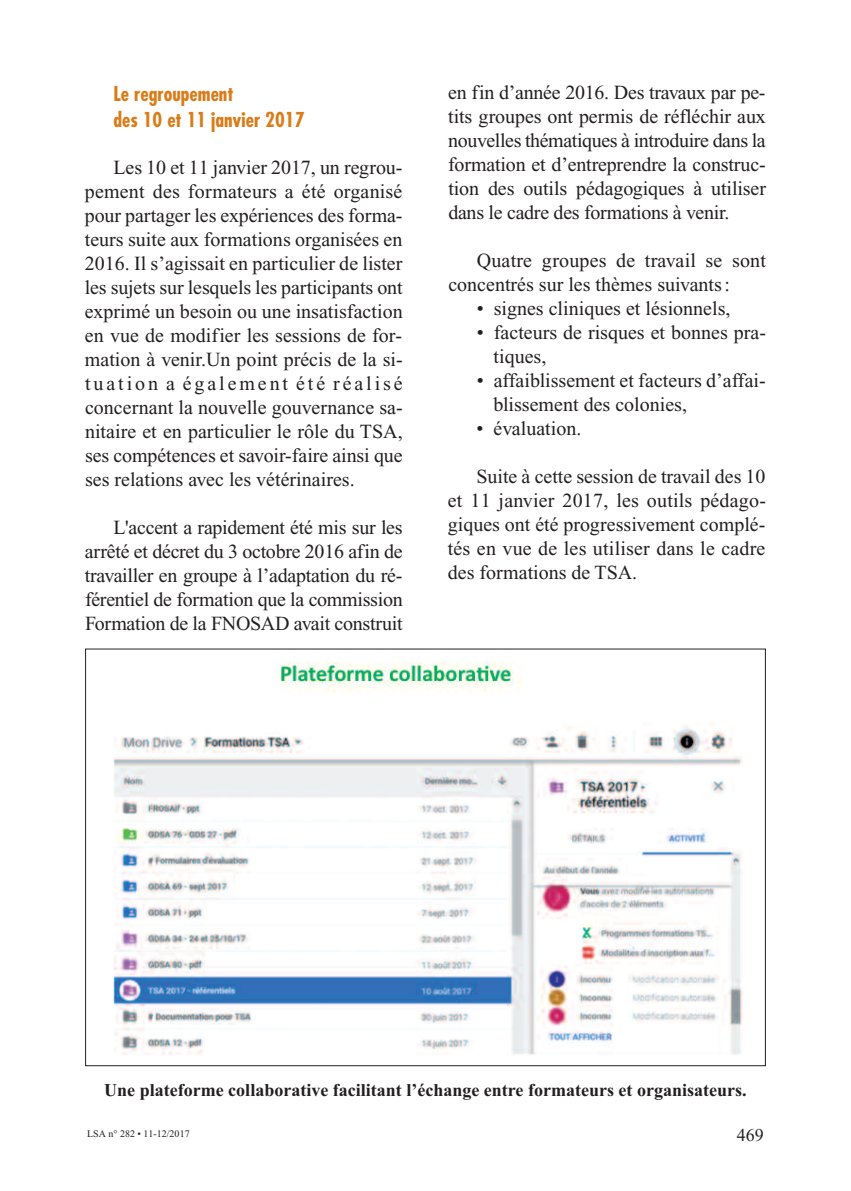
<style>
.page{position:relative;width:851px;height:1191px;background:#fff}
.page>*{position:absolute;margin:0;border:0;box-sizing:border-box;transform-origin:0 0}
.t1{font:20px/24px "Times New Roman";color:#231f20;text-align:justify}
.t2{font:700 condensed 20px/25.4px "Futura";color:#da7c19}
.t3{font:700 18px "Times New Roman";color:#231f20}
.t4{font:18px "Times New Roman";color:#231f20}
.t5{font:10px "Times New Roman";color:#231f20}
</style>
<div class="page">
<img style="left:113px;top:661px;width:630px;height:394px">
<p class="t2" style="left:113px;top:83px;width:192px">Le regroupement<br>des 10 et 11 janvier 2017</p>
<p class="t1" style="left:85px;top:157px;width:319px;text-indent:29px">Les 10 et 11 janvier 2017, un regrou&shy;pement des formateurs a été organisé pour partager les expériences des forma&shy;teurs suite aux formations organisées en 2016. Il s’agissait en particulier de lister les sujets sur lesquels les participants ont exprimé un besoin ou une insatisfaction en vue de modifier les sessions de for&shy;mation à venir.Un point précis de la si&shy;tuation a également été réalisé concernant la nouvelle gouvernance sa&shy;nitaire et en particulier le rôle du TSA, ses compétences et savoir-faire ainsi que ses relations avec les vétérinaires.</p>
<p class="t1" style="left:85px;top:517px;width:319px;text-indent:28px">L'accent a rapidement été mis sur les arrêté et décret du 3 octobre 2016 afin de travailler en groupe à l’adaptation du ré&shy;férentiel de formation que la commission Formation de la FNOSAD avait construit</p>
<p class="t1" style="left:448px;top:82px;width:319px">en fin d’année 2016. Des travaux par pe&shy;tits groupes ont permis de réfléchir aux nouvelles thématiques à introduire dans la formation et d’entreprendre la construc&shy;tion des outils pédagogiques à utiliser dans le cadre des formations à venir.</p>
<p class="t1" style="left:448px;top:250px;width:319px;text-indent:28px">Quatre groupes de travail se sont concentrés sur les thèmes suivants :</p>
<p class="t1" style="left:476px;top:298px;width:255px">• signes cliniques et lésionnels,</p>
<p class="t1" style="left:493px;top:322px;width:274px;text-indent:-17px">• facteurs de risques et bonnes pra&shy;tiques,</p>
<p class="t1" style="left:493px;top:370px;width:274px;text-indent:-17px">• affaiblissement et facteurs d’affai&shy;blissement des colonies,</p>
<p class="t1" style="left:476px;top:418px;width:106px">• évaluation.</p>
<p class="t1" style="left:447px;top:466px;width:320px;text-indent:29px">Suite à cette session de travail des 10 et 11 janvier 2017, les outils pédago&shy;giques ont été progressivement complé&shy;tés en vue de les utiliser dans le cadre des formations de TSA.</p>
<p class="t3" style="left:104px;top:1079px;width:643px">Une plateforme collaborative facilitant l’échange entre formateurs et organisateurs.</p>
<p class="t5" style="left:87px;top:1129px;width:104px">LSA n° 282 • 11-12/2017</p>
<p class="t4" style="left:736px;top:1129px;width:28px">469</p>
</div>
